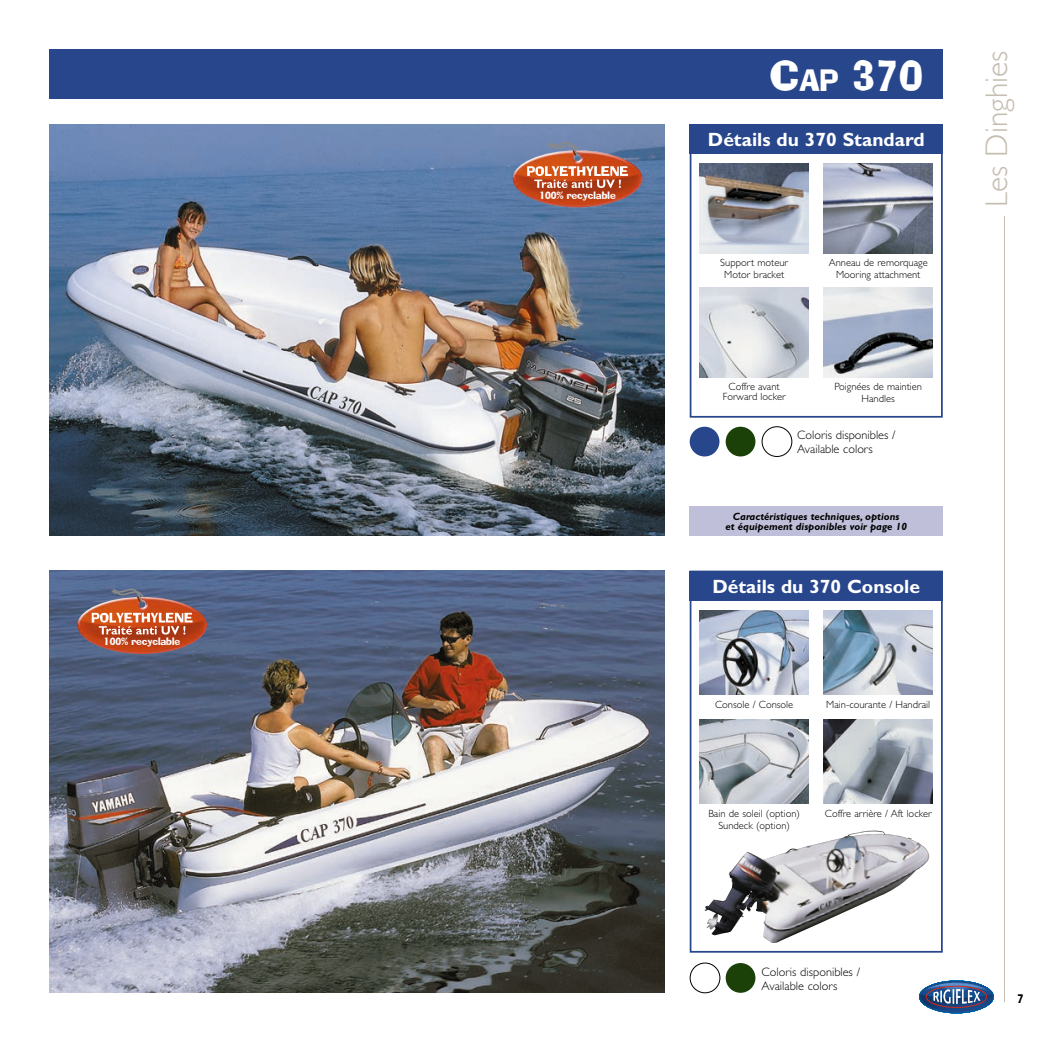
<style>
.page{position:relative;width:1042px;height:1042px;background:#fff}
.page>*{position:absolute;margin:0;border:0;box-sizing:border-box;transform-origin:0 0}
.t1{font:42.88px "Ad Lib";color:#fff}
.t2{font:300 31.5px "Gill Sans";color:#c5bdb1}
.t3{font:700 19.25px "Gill Sans";color:#fff}
.t4{font:300 12.25px/14px "Gill Sans";color:#000}
.t5{font:12.25px "Ad Lib";color:#000}
.t6{font:300 10.5px/12.2px "Gill Sans";color:#000;text-align:center}
.t7{font:italic 700 10.5px/10.5px "Gill Sans";color:#000;text-align:center}
.t8{font:10.33px "Ad Lib";color:#fff}
.s1{font-size:29.93px}
</style>
<div class="page">
<hr style="left:1004px;top:216px;width:1px;height:786px;background:#c5bdb1">
<svg style="left:920px;top:981px;width:72px;height:31px"></svg>
<div style="left:725px;top:427px;width:30px;height:29px;background:#1b4108;border-radius:50%"></div>
<div style="left:725px;top:963px;width:30px;height:30px;background:#1b4108;border-radius:50%"></div>
<div style="left:50px;top:50px;width:893px;height:49px;background:#28468c"></div>
<img style="left:50px;top:570px;width:615px;height:422px">
<div style="left:690px;top:570px;width:253px;height:382px;border:2px solid #28468c"></div>
<img style="left:699px;top:610px;width:110px;height:84px">
<img style="left:823px;top:610px;width:110px;height:84px">
<img style="left:699px;top:719px;width:110px;height:85px">
<img style="left:823px;top:719px;width:110px;height:85px">
<div style="left:690px;top:570px;width:253px;height:30px;background:#28468c"></div>
<div style="left:690px;top:506px;width:253px;height:30px;background:#c0bfda"></div>
<img style="left:704px;top:832px;width:156px;height:103px">
<img style="left:50px;top:124px;width:615px;height:412px">
<div style="left:690px;top:124px;width:253px;height:294px;border:2px solid #28468c"></div>
<img style="left:699px;top:164px;width:110px;height:89px">
<img style="left:823px;top:164px;width:110px;height:89px">
<img style="left:699px;top:288px;width:110px;height:89px">
<img style="left:823px;top:288px;width:110px;height:89px">
<div style="left:690px;top:124px;width:253px;height:30px;background:#28468c"></div>
<img style="left:513px;top:150px;width:129px;height:57px">
<svg style="left:527px;top:166px;width:101px;height:22px"></svg>
<svg style="left:547px;top:142px;width:32px;height:14px"></svg>
<img style="left:77px;top:597px;width:130px;height:57px">
<svg style="left:92px;top:613px;width:101px;height:21px"></svg>
<svg style="left:111px;top:588px;width:33px;height:14px"></svg>
<div style="left:761px;top:426px;width:31px;height:31px;border:1px solid #000;border-radius:50%"></div>
<div style="left:690px;top:962px;width:30px;height:31px;border:1px solid #000;border-radius:50%"></div>
<div style="left:690px;top:427px;width:29px;height:29px;background:#28468c;border-radius:50%"></div>
<p class="t8" style="left:104px;top:638px;width:78px">100% recyclable</p>
<p class="t8" style="left:539px;top:191px;width:78px">100% recyclable</p>
<h1 class="t1" style="left:769px;top:60px;width:155px">C<span class="s1">AP</span> 370</h1>
<h3 class="t3" style="left:708px;top:128px;width:218px">Détails du 370 Standard</h3>
<p class="t6" style="left:720px;top:256px;width:69px">Support moteur<br>Motor bracket</p>
<p class="t6" style="left:829px;top:256px;width:101px">Anneau de remorquage<br>Mooring attachment</p>
<p class="t6" style="left:723px;top:381px;width:64px;line-height:10.5px">Coffre avant<br>Forward locker</p>
<p class="t6" style="left:834px;top:380px;width:89px">Poignées de maintien<br>Handles</p>
<p class="t4" style="left:797px;top:428px;width:100px">Coloris disponibles /<br>Available colors</p>
<p class="t7" style="left:725px;top:511px;width:183px">Caractéristiques techniques, options<br>et équipement disponibles voir page 10</p>
<h3 class="t3" style="left:712px;top:575px;width:209px">Détails du 370 Console</h3>
<p class="t6" style="left:715px;top:698px;width:80px">Console / Console</p>
<p class="t6" style="left:826px;top:698px;width:105px">Main-courante / Handrail</p>
<p class="t6" style="left:708px;top:807px;width:93px">Bain de soleil (option)<br>Sundeck (option)</p>
<p class="t6" style="left:825px;top:807px;width:108px">Coffre arrière / Aft locker</p>
<h2 class="t2" style="left:979px;top:207px;width:158px;rotate:-90deg">Les Dinghies</h2>
<p class="t4" style="left:761px;top:964px;width:100px">Coloris disponibles /<br>Available colors</p>
<p class="t5" style="left:1017px;top:994px;width:8px">7</p>
</div>
